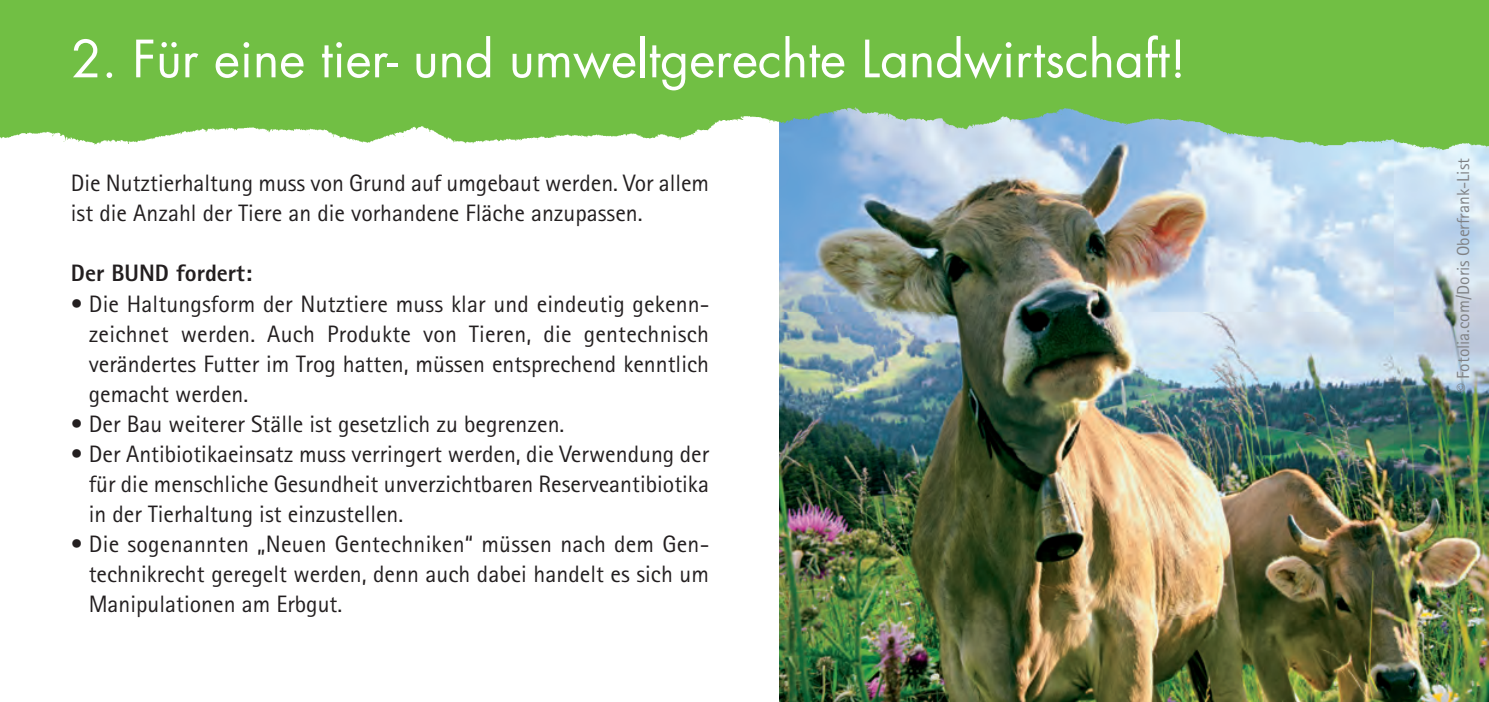
<style>
.page{position:relative;width:1489px;height:702px;background:#fff}
.page>*{position:absolute;margin:0;border:0;box-sizing:border-box;transform-origin:0 0}
.t1{font:50px "Futura";color:#fff}
.t2{font:23.75px/30px "Agfa Rotis Sans Serif";color:#231f20;text-align:justify}
.t3{font:800 23.75px "Agfa Rotis Sans Serif";color:#231f20}
.t4{font:17.5px "Agfa Rotis Sans Serif";color:#808285}
</style>
<div class="page">
<img style="left:0;top:0;width:3px;height:139px">
<img style="left:780px;top:175px;width:708px;height:527px">
<img style="left:3px;top:0;width:1485px;height:175px">
<h1 class="t1" style="left:71px;top:36px;width:1116px">2. Für eine tier- und umweltgerechte Landwirtschaft!</h1>
<p class="t2" style="left:71px;top:171px;width:639px">Die Nutztierhaltung muss von Grund auf umgebaut werden. Vor allem ist die Anzahl der Tiere an die vorhandene Fläche anzupassen.</p>
<p class="t3" style="left:71px;top:265px;width:183px">Der BUND fordert:</p>
<p class="t2" style="left:89px;top:291px;width:622px;text-indent:-18px">• Die Haltungsform der Nutztiere muss klar und eindeutig gekenn&shy;zeichnet werden. Auch Produkte von Tieren, die gentechnisch verändertes Futter im Trog hatten, müssen entsprechend kenntlich gemacht werden.</p>
<p class="t2" style="left:71px;top:411px;width:495px">• Der Bau weiterer Ställe ist gesetzlich zu begrenzen.</p>
<p class="t2" style="left:89px;top:441px;width:622px;text-indent:-18px">• Der Antibiotikaeinsatz muss verringert werden, die Verwendung der für die menschliche Gesundheit unverzichtbaren Reserveantibiotika in der Tierhaltung ist einzustellen.</p>
<p class="t2" style="left:89px;top:531px;width:622px;text-indent:-18px">• Die sogenannten „Neuen Gentechniken“ müssen nach dem Gen&shy;technikrecht geregelt werden, denn auch dabei handelt es sich um Manipulationen am Erbgut.</p>
<p class="t4" style="left:1456px;top:392px;width:235px;rotate:-90deg">© Fotolia.com/Doris Oberfrank-List</p>
</div>
